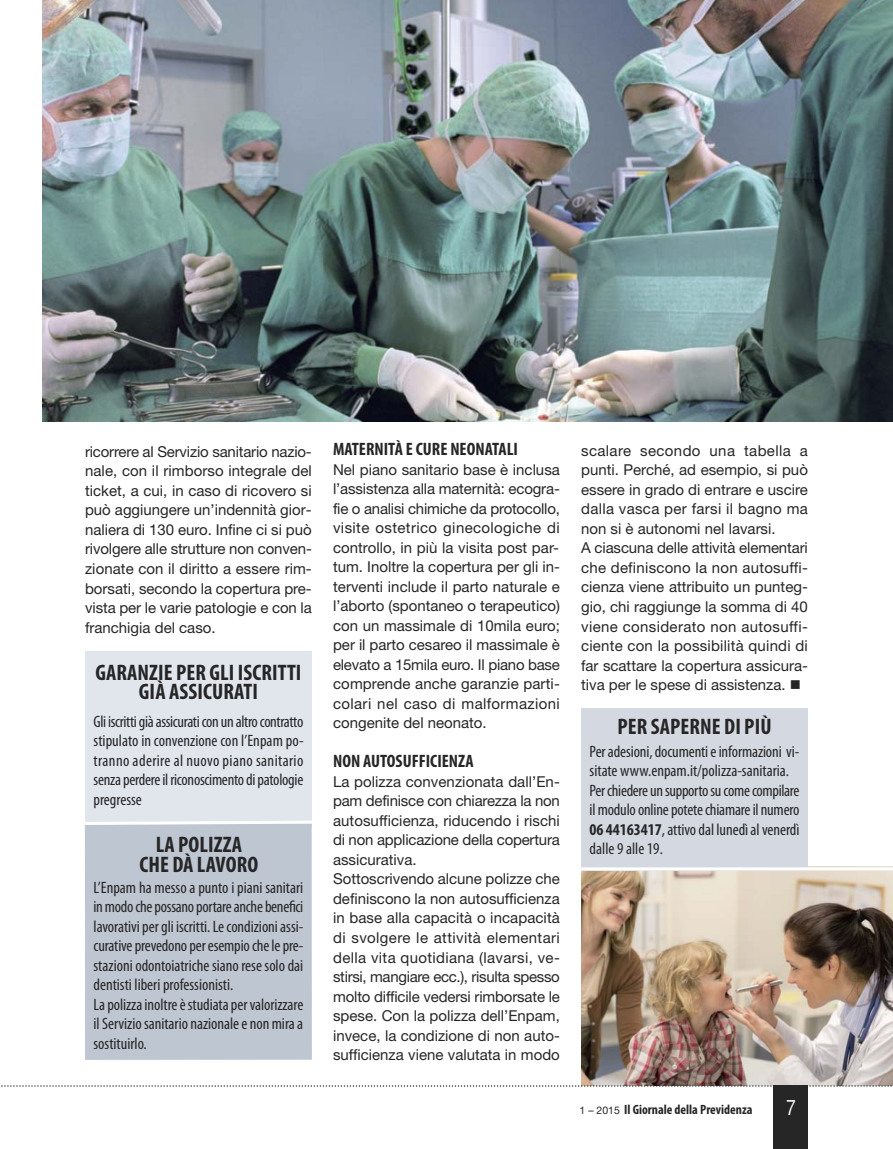
<style>
.page{position:relative;width:893px;height:1149px;background:#fff}
.page>*{position:absolute;margin:0;border:0;box-sizing:border-box;transform-origin:0 0}
.t1{font:700 condensed 22.5px/19.5px "Myriad Pro";letter-spacing:.005em;color:#272627;text-align:center}
.t2{font:21px "Helvetica CY Plain";color:#fff}
.t3{font:700 condensed 18px "Myriad Pro";color:#272627}
.t4{font:condensed 16.5px/19.5px "Myriad Pro";letter-spacing:-.005em;color:#272627}
.t5{font:15px/19.5px "Helvetica Neue";color:#272627;text-align:justify}
.t6{font:700 condensed 13.5px "Myriad Pro";color:#272627}
.s1{font-weight:700}
.s2{font-family:"Helvetica Neue";font-weight:400;font-stretch:normal;font-size:10.5px}
</style>
<div class="page">
<img style="left:581px;top:866px;width:312px;height:218px">
<div style="left:85px;top:650px;width:227px;height:176px;background:#e1e6ed"></div>
<div style="left:774px;top:1084px;width:34px;height:64px;background:#272627"></div>
<svg style="left:1px;top:1084px;width:892px;height:2px"></svg>
<div style="left:85px;top:823px;width:227px;height:236px;background:#bec6d1"></div>
<img style="left:43px;top:0;width:850px;height:421px">
<div style="left:581px;top:707px;width:227px;height:163px;background:#d4d9e1"></div>
<svg style="left:85px;top:821px;width:227px;height:5px"></svg>
<hr style="left:581px;top:867px;width:312px;height:3px;background:#fff">
<p class="t5" style="left:85px;top:443px;width:228px">ricorrere al Servizio sanitario nazio&shy;nale, con il rimborso integrale del ticket, a cui, in caso di ricovero si può aggiungere un’indennità gior&shy;naliera di 130 euro. Infine ci si può rivolgere alle strutture non conven&shy;zionate con il diritto a essere rim&shy;borsati, secondo la copertura pre&shy;vista per le varie patologie e con la franchigia del caso.</p>
<p class="t3" style="left:333px;top:442px;width:186px">MATERNITÀ E CURE NEONATALI</p>
<p class="t5" style="left:333px;top:461px;width:228px">Nel piano sanitario base è inclusa l’assistenza alla maternità: ecogra&shy;fie o analisi chimiche da protocollo, visite ostetrico ginecologiche di controllo, in più la visita post par&shy;tum. Inoltre la copertura per gli in&shy;terventi include il parto naturale e l’aborto (spontaneo o terapeutico) con un massimale di 10mila euro; per il parto cesareo il massimale è elevato a 15mila euro. Il piano base comprende anche garanzie parti&shy;colari nel caso di malformazioni congenite del neonato.</p>
<p class="t3" style="left:333px;top:754px;width:142px">NON AUTOSUFFICIENZA</p>
<p class="t5" style="left:333px;top:773px;width:228px;text-align:left">La polizza convenzionata dall’En&shy;pam definisce con chiarezza la non autosufficienza, riducendo i rischi di non applicazione della copertura assicurativa.<br>Sottoscrivendo alcune polizze che definiscono la non autosufficienza in base alla capacità o incapacità di svolgere le attività elementari della vita quotidiana (lavarsi, ve&shy;stirsi, mangiare ecc.), risulta spesso molto difficile vedersi rimborsate le spese. Con la polizza dell’Enpam, invece, la condizione di non auto&shy;sufficienza viene valutata in modo</p>
<p class="t1" style="left:95px;top:664px;width:208px">GARANZIE PER GLI ISCRITTI<br>GIÀ ASSICURATI</p>
<p class="t4" style="left:94px;top:712px;width:212px;text-align:justify">Gli iscritti già assicurati con un altro contratto stipulato in convenzione con l’Enpam po&shy;tranno aderire al nuovo piano sanitario senza perdere il riconoscimento di patologie pregresse</p>
<p class="t1" style="left:139px;top:836px;width:120px">LA POLIZZA<br>CHE DÀ LAVORO</p>
<p class="t4" style="left:94px;top:878px;width:212px">L’Enpam ha messo a punto i piani sanitari in modo che possano portare anche benefici lavorativi per gli iscritti. Le condizioni assi&shy;curative prevedono per esempio che le pre&shy;stazioni odontoiatriche siano rese solo dai dentisti liberi professionisti.<br>La polizza inoltre è studiata per valorizzare il Servizio sanitario nazionale e non mira a sostituirlo.</p>
<p class="t5" style="left:581px;top:442px;width:228px;text-align:left">scalare secondo una tabella a punti. Perché, ad esempio, si può essere in grado di entrare e uscire dalla vasca per farsi il bagno ma non si è autonomi nel lavarsi.<br>A ciascuna delle attività elementari che definiscono la non autosuffi&shy;cienza viene attribuito un punteg&shy;gio, chi raggiunge la somma di 40 viene considerato non autosuffi&shy;ciente con la possibilità quindi di far scattare la copertura assicura&shy;tiva per le spese di assistenza. ■</p>
<p class="t1" style="left:617px;top:718px;width:156px">PER SAPERNE DI PIÙ</p>
<p class="t4" style="left:590px;top:742px;width:211px">Per adesioni, documenti e informazioni vi&shy;sitate www.enpam.it/polizza-sanitaria.<br>Per chiedere un supporto su come compilare il modulo online potete chiamare il numero <span class="s1">06 44163417</span>, attivo dal lunedì al venerdì dalle 9 alle 19.</p>
<p class="t6" style="left:580px;top:1104px;width:174px"><span class="s2">1 – 2015</span> Il Giornale della Previdenza</p>
<p class="t2" style="left:786px;top:1095px;width:11px">7</p>
</div>
